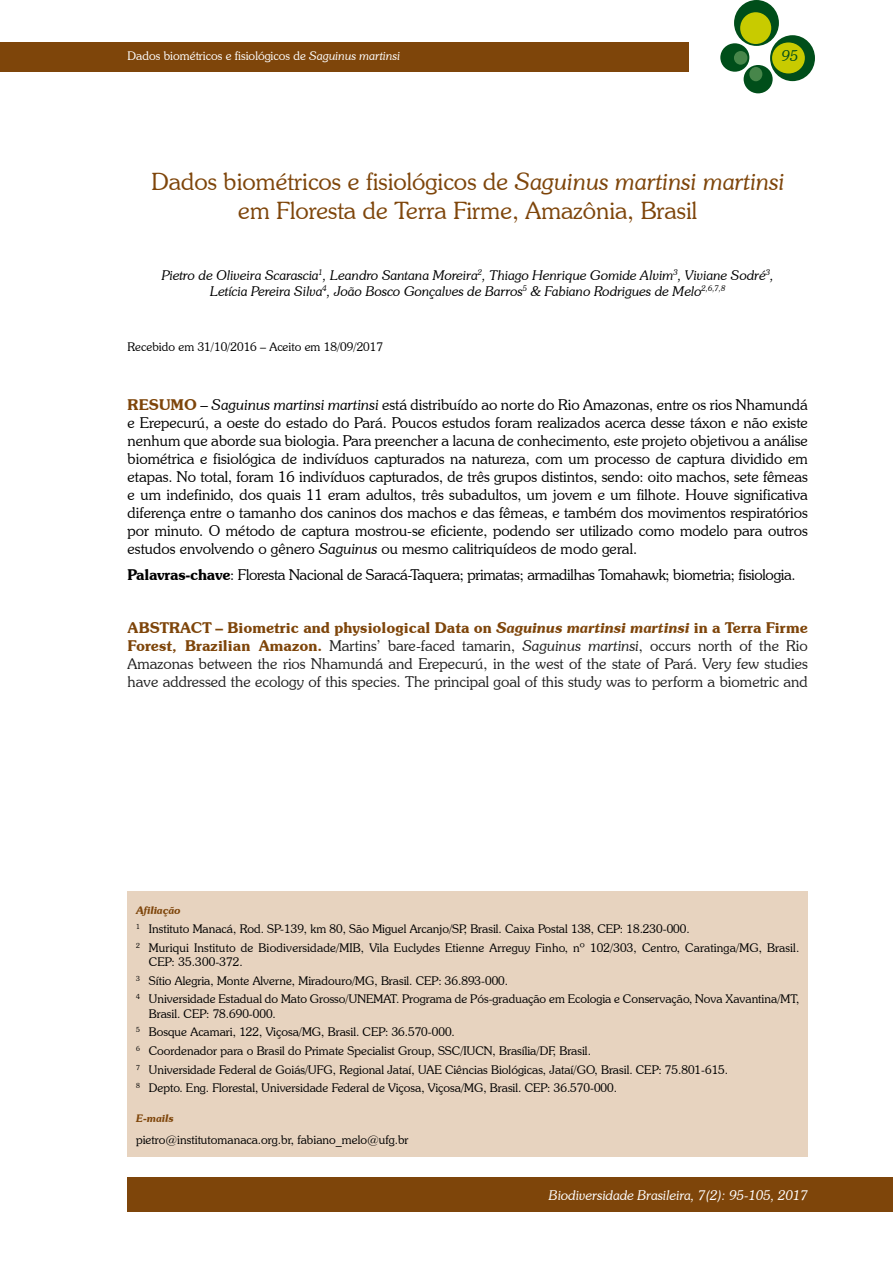
<style>
.page{position:relative;width:893px;height:1263px;background:#fff}
.page>*{position:absolute;margin:0;border:0;box-sizing:border-box;transform-origin:0 0}
.t1{font:300 24px/28.8px "Souvenir IT Cby BT";color:#7e450a;text-align:center}
.t2{font:300 15px/18px "Souvenir IT Cby BT";letter-spacing:-.02em;color:#000;text-align:justify}
.t3{font:300 15px/18px "Souvenir IT Cby BT";color:#212121;text-align:justify}
.t4{font:italic 300 15px "Souvenir IT Cby BT";color:#004e1a}
.t5{font:italic 300 13.5px/16.2px "Souvenir IT Cby BT";color:#000;text-align:center}
.t6{font:italic 300 13.5px "Souvenir IT Cby BT";color:#fff}
.t7{font:300 12px/18.6px "Souvenir IT Cby BT";color:#000}
.t8{font:300 12px "Souvenir IT Cby BT";color:#fff}
.t9{font:italic 600 10.5px "Souvenir IT Cby BT";color:#7e450a}
.s1{font-style:italic}
.s2{font-weight:600;color:#7e450a}
.s3{font-weight:600}
.s4{font-weight:600;font-style:italic;color:#7e450a}
</style>
<div class="page">
<div style="left:0;top:43px;width:689px;height:29px;background:#7e450a"></div>
<div style="left:734px;top:0;width:45px;height:46px;background:#004e1a;border-radius:50%"></div>
<div style="left:770px;top:35px;width:45px;height:46px;background:#004e1a;border-radius:50%"></div>
<div style="left:720px;top:43px;width:29px;height:29px;background:#004e1a;border-radius:50%"></div>
<div style="left:744px;top:65px;width:29px;height:28px;background:#004e1a;border-radius:50%"></div>
<div style="left:740px;top:12px;width:31px;height:32px;background:#c8cb00;border-radius:50%"></div>
<div style="left:772px;top:42px;width:33px;height:31px;background:#c8cb00;border-radius:50%"></div>
<div style="left:734px;top:51px;width:13px;height:14px;background:#47864a;border-radius:50%"></div>
<div style="left:749px;top:67px;width:13px;height:14px;background:#47864a;border-radius:50%"></div>
<div style="left:128px;top:1178px;width:765px;height:34px;background:#7e450a"></div>
<div style="left:128px;top:891px;width:680px;height:266px;background:#e7d3bf"></div>
<p class="t8" style="left:128px;top:49px;width:274px">Dados biométricos e fisiológicos de <span class="s1">Saguinus martinsi</span></p>
<p class="t4" style="left:782px;top:46px;width:18px">95</p>
<h1 class="t1" style="left:151px;top:167px;width:634px">Dados biométricos e fisiológicos de <span class="s1">Saguinus martinsi martinsi </span>em Floresta de Terra Firme, Amazônia, Brasil</h1>
<p class="t5" style="left:162px;top:267px;width:614px">Pietro de Oliveira Scarascia<sup>1</sup>, Leandro Santana Moreira<sup>2</sup>, Thiago Henrique Gomide Alvim<sup>3</sup>, Viviane Sodré<sup>3</sup>,<br>Letícia Pereira Silva<sup>4</sup>, João Bosco Gonçalves de Barros<sup>5</sup> &amp; Fabiano Rodrigues de Melo<sup>2,6,7,8</sup></p>
<p class="t7" style="left:128px;top:337px;width:257px">Recebido em 31/10/2016 – Aceito em 18/09/2017</p>
<p class="t2" style="left:128px;top:395px;width:682px"><span class="s2">RESUMO</span> – <span class="s1">Saguinus martinsi martinsi</span> está distribuído ao norte do Rio Amazonas, entre os rios Nhamundá e Erepecurú, a oeste do estado do Pará. Poucos estudos foram realizados acerca desse táxon e não existe nenhum que aborde sua biologia. Para preencher a lacuna de conhecimento, este projeto objetivou a análise biométrica e fisiológica de indivíduos capturados na natureza, com um processo de captura dividido em etapas. No total, foram 16 indivíduos capturados, de três grupos distintos, sendo: oito machos, sete fêmeas e um indefinido, dos quais 11 eram adultos, três subadultos, um jovem e um filhote. Houve significativa diferença entre o tamanho dos caninos dos machos e das fêmeas, e também dos movimentos respiratórios por minuto. O método de captura mostrou-se eficiente, podendo ser utilizado como modelo para outros estudos envolvendo o gênero <span class="s1">Saguinus</span> ou mesmo calitriquídeos de modo geral.</p>
<p class="t2" style="left:128px;top:566px;width:670px"><span class="s3">Palavras-chave</span>: Floresta Nacional de Saracá-Taquera; primatas; armadilhas Tomahawk; biometria; fisiologia.</p>
<p class="t3" style="left:128px;top:619px;width:682px"><span class="s2">ABSTRACT – Biometric and physiological Data on</span> <span class="s4">Saguinus martinsi martinsi</span> <span class="s2">in a Terra Firme Forest, Brazilian Amazon.</span> Martins’ bare-faced tamarin, <span class="s1">Saguinus martinsi</span>, occurs north of the Rio Amazonas between the rios Nhamundá and Erepecurú, in the west of the state of Pará. Very few studies have addressed the ecology of this species. The principal goal of this study was to perform a biometric and</p>
<p class="t9" style="left:136px;top:904px;width:46px">Afiliação</p>
<p class="t7" style="left:136px;top:919px;width:665px"><sup>1</sup> Instituto Manacá, Rod. SP-139, km 80, São Miguel Arcanjo/SP, Brasil. Caixa Postal 138, CEP: 18.230-000.<br><sup>2</sup> Muriqui Instituto de Biodiversidade/MIB, Vila Euclydes Etienne Arreguy Finho, nº 102/303, Centro, Caratinga/MG, Brasil.</p>
<p class="t7" style="left:136px;top:952px;width:665px;text-indent:13px">CEP: 35.300-372.<br><sup>3</sup> Sítio Alegria, Monte Alverne, Miradouro/MG, Brasil. CEP: 36.893-000.<br><sup>4</sup> Universidade Estadual do Mato Grosso/UNEMAT. Programa de Pós-graduação em Ecologia e Conservação, Nova Xavantina/MT,</p>
<p class="t7" style="left:136px;top:1004px;width:594px;text-indent:13px">Brasil. CEP: 78.690-000.<br><sup>5</sup> Bosque Acamari, 122, Viçosa/MG, Brasil. CEP: 36.570-000.<br><sup>6</sup> Coordenador para o Brasil do Primate Specialist Group, SSC/IUCN, Brasília/DF, Brasil.<br><sup>7</sup> Universidade Federal de Goiás/UFG, Regional Jataí, UAE Ciências Biológicas, Jataí/GO, Brasil. CEP: 75.801-615.<br><sup>8</sup> Depto. Eng. Florestal, Universidade Federal de Viçosa, Viçosa/MG, Brasil. CEP: 36.570-000.</p>
<p class="t9" style="left:136px;top:1111px;width:39px">E-mails</p>
<p class="t7" style="left:136px;top:1131px;width:274px">pietro@institutomanaca.org.br, fabiano_melo@ufg.br</p>
<p class="t6" style="left:549px;top:1187px;width:261px">Biodiversidade Brasileira, 7(2): 95-105, 2017</p>
</div>
